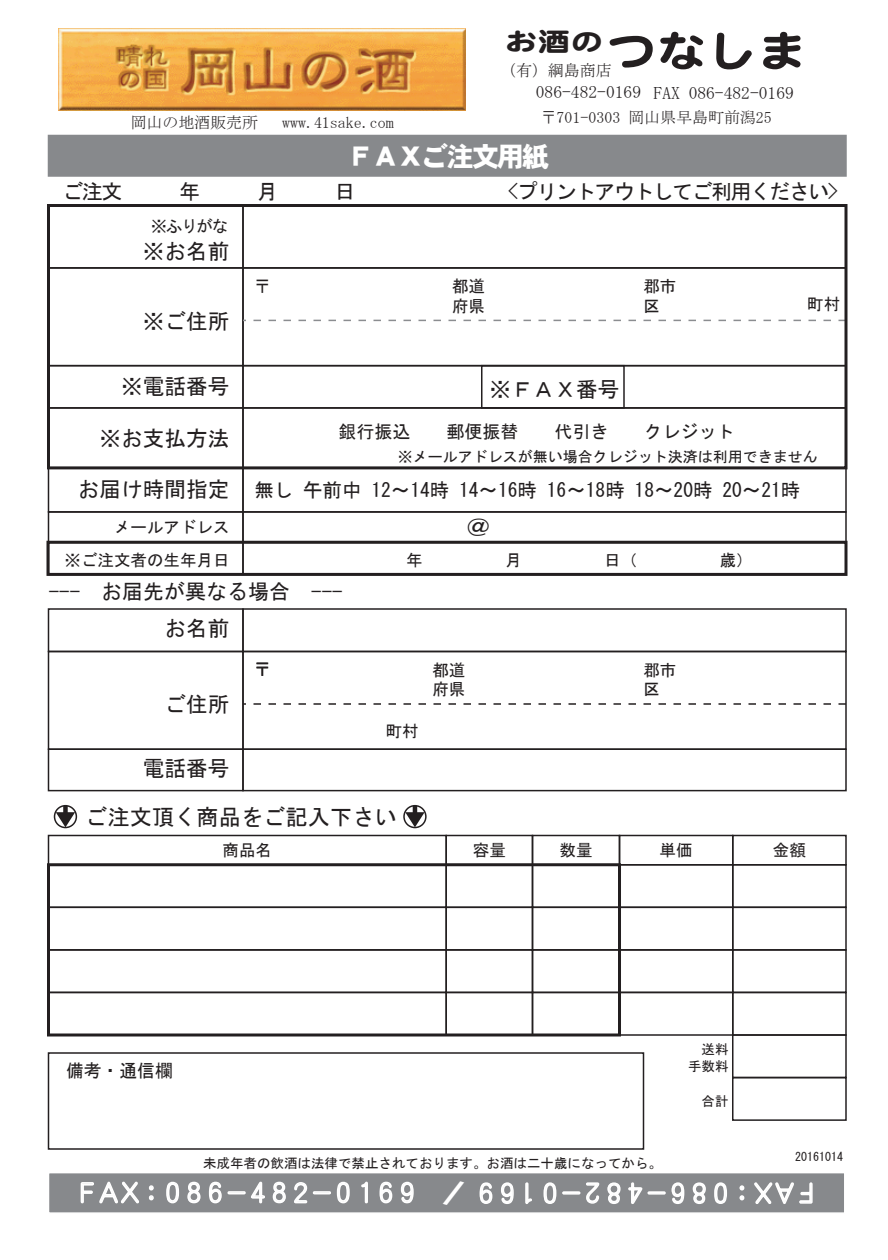
<style>
.page{position:relative;width:888px;height:1260px;background:#fff}
.page>*{position:absolute;margin:0;border:0;box-sizing:border-box;transform-origin:0 0}
.t1{font:45.15px "DF Maru Gothic SB WIN RKSJ H";color:#231f20;scale:1.11 1}
.t2{font:27px "DF Maru Gothic Md WIN RKSJ H";letter-spacing:-.13em;color:#fff;scale:.91 1}
.t3{font:27px "DFHS Gothic W9 WIN RKSJ H";letter-spacing:-.075em;color:#fff}
.t4{font:25.5px "MS Gothic";color:#231f20}
.t5{font:22.5px "MS Gothic";color:#231f20}
.t6{font:21.6px "MS Gothic";color:#231f20}
.t7{font:21px "MS Gothic";letter-spacing:-.075em;color:#231f20}
.t8{font:21px "MS Gothic";color:#231f20}
.t9{font:19.5px "MS Gothic";color:#231f20}
.t10{font:18px "MS Gothic";color:#231f20}
.t11{font:17.55px "MS Mincho";color:#231f20}
.t12{font:16.5px/19.5px "MS Gothic";color:#231f20}
.t13{font:15.9px "MS Mincho";color:#231f20}
.t14{font:15px "MS Gothic";color:#231f20}
.t15{font:13.5px/16.2px "MS Gothic";color:#231f20;text-align:right}
.t16{font:12px "MS Gothic";color:#231f20}
.s1{font-size:21.6px}
.s2{font-family:"DFHS Gothic W9 WIN RKSJ H"}
</style>
<div class="page">
<div style="left:48px;top:135px;width:799px;height:42px;background:#87898c;border:2px solid #87898c"></div>
<div style="left:242px;top:205px;width:605px;height:64px;border:2px solid #231f20"></div>
<div style="left:48px;top:267px;width:196px;height:99px;border:2px solid #231f20"></div>
<div style="left:242px;top:267px;width:605px;height:99px;border:2px solid #231f20"></div>
<svg style="left:243px;top:320px;width:601px;height:1px"></svg>
<div style="left:48px;top:407px;width:196px;height:62px;border:2px solid #231f20"></div>
<div style="left:242px;top:407px;width:605px;height:62px;border:2px solid #231f20"></div>
<div style="left:48px;top:511px;width:196px;height:64px;border:2px solid #231f20"></div>
<div style="left:242px;top:511px;width:605px;height:64px;border:2px solid #231f20"></div>
<div style="left:48px;top:608px;width:196px;height:44px;border:2px solid #231f20"></div>
<div style="left:242px;top:608px;width:605px;height:44px;border:2px solid #231f20"></div>
<div style="left:48px;top:651px;width:196px;height:99px;border:2px solid #231f20"></div>
<div style="left:242px;top:651px;width:605px;height:99px;border:2px solid #231f20"></div>
<svg style="left:243px;top:703px;width:603px;height:2px"></svg>
<svg style="left:98px;top:608px;width:197px;height:83px"></svg>
<div style="left:48px;top:748px;width:196px;height:43px;border:2px solid #231f20"></div>
<div style="left:242px;top:748px;width:605px;height:43px;border:2px solid #231f20"></div>
<div style="left:48px;top:835px;width:399px;height:31px;border:2px solid #231f20"></div>
<div style="left:445px;top:835px;width:88px;height:31px;border:2px solid #231f20"></div>
<div style="left:532px;top:835px;width:88px;height:31px;border:2px solid #231f20"></div>
<div style="left:619px;top:835px;width:115px;height:31px;border:2px solid #231f20"></div>
<div style="left:732px;top:835px;width:115px;height:31px;border:2px solid #231f20"></div>
<div style="left:445px;top:864px;width:88px;height:44px;border:2px solid #231f20"></div>
<div style="left:619px;top:864px;width:115px;height:44px;border:2px solid #231f20"></div>
<div style="left:732px;top:864px;width:115px;height:44px;border:2px solid #231f20"></div>
<div style="left:48px;top:907px;width:399px;height:44px;border:2px solid #231f20"></div>
<div style="left:445px;top:907px;width:88px;height:44px;border:2px solid #231f20"></div>
<div style="left:532px;top:907px;width:88px;height:44px;border:2px solid #231f20"></div>
<div style="left:619px;top:907px;width:115px;height:44px;border:2px solid #231f20"></div>
<div style="left:732px;top:907px;width:115px;height:44px;border:2px solid #231f20"></div>
<div style="left:48px;top:949px;width:399px;height:44px;border:2px solid #231f20"></div>
<div style="left:445px;top:949px;width:88px;height:44px;border:2px solid #231f20"></div>
<div style="left:532px;top:949px;width:88px;height:44px;border:2px solid #231f20"></div>
<div style="left:619px;top:949px;width:115px;height:44px;border:2px solid #231f20"></div>
<div style="left:732px;top:949px;width:115px;height:44px;border:2px solid #231f20"></div>
<div style="left:48px;top:992px;width:399px;height:44px;border:2px solid #231f20"></div>
<div style="left:445px;top:992px;width:88px;height:44px;border:2px solid #231f20"></div>
<div style="left:532px;top:992px;width:88px;height:44px;border:2px solid #231f20"></div>
<div style="left:619px;top:992px;width:115px;height:44px;border:2px solid #231f20"></div>
<div style="left:732px;top:992px;width:115px;height:44px;border:2px solid #231f20"></div>
<div style="left:732px;top:1034px;width:115px;height:44px;border:2px solid #231f20"></div>
<div style="left:732px;top:1077px;width:115px;height:44px;border:2px solid #231f20"></div>
<div style="left:54px;top:805px;width:23px;height:23px;border:2px solid #231f20;border-radius:50%"></div>
<div style="left:63px;top:806px;width:5px;height:9px;background:#231f20"></div>
<svg style="left:56px;top:812px;width:19px;height:15px"></svg>
<div style="left:403px;top:805px;width:24px;height:23px;border:2px solid #231f20;border-radius:50%"></div>
<svg style="left:405px;top:806px;width:20px;height:21px"></svg>
<div style="left:47px;top:863px;width:574px;height:173px;border:3px solid #231f20"></div>
<div style="left:48px;top:1052px;width:596px;height:98px;border:2px solid #231f20"></div>
<img style="left:58px;top:29px;width:408px;height:81px">
<div style="left:48px;top:1172px;width:798px;height:42px;background:#87898c;border:2px solid #fff"></div>
<svg style="left:80px;top:1181px;width:59px;height:23px"></svg>
<svg style="left:149px;top:1185px;width:5px;height:16px"></svg>
<svg style="left:166px;top:1181px;width:13px;height:23px"></svg>
<svg style="left:187px;top:1181px;width:14px;height:23px"></svg>
<svg style="left:208px;top:1181px;width:14px;height:23px"></svg>
<div style="left:228px;top:1191px;width:18px;height:3px;border:2px solid #fff"></div>
<svg style="left:251px;top:1181px;width:14px;height:23px"></svg>
<svg style="left:272px;top:1181px;width:14px;height:23px"></svg>
<svg style="left:294px;top:1182px;width:14px;height:22px"></svg>
<div style="left:313px;top:1191px;width:18px;height:3px;border:2px solid #fff"></div>
<svg style="left:336px;top:1181px;width:14px;height:23px"></svg>
<svg style="left:361px;top:1181px;width:7px;height:23px"></svg>
<svg style="left:379px;top:1181px;width:14px;height:23px"></svg>
<svg style="left:400px;top:1181px;width:14px;height:23px"></svg>
<svg style="left:754px;top:1182px;width:59px;height:22px"></svg>
<svg style="left:739px;top:1185px;width:6px;height:16px"></svg>
<svg style="left:714px;top:1182px;width:13px;height:22px"></svg>
<svg style="left:692px;top:1182px;width:14px;height:22px"></svg>
<svg style="left:671px;top:1182px;width:14px;height:22px"></svg>
<div style="left:648px;top:1191px;width:18px;height:4px;border:2px solid #fff"></div>
<svg style="left:628px;top:1182px;width:15px;height:22px"></svg>
<svg style="left:607px;top:1182px;width:14px;height:22px"></svg>
<svg style="left:586px;top:1182px;width:14px;height:22px"></svg>
<div style="left:562px;top:1191px;width:18px;height:4px;border:2px solid #fff"></div>
<svg style="left:543px;top:1182px;width:14px;height:22px"></svg>
<svg style="left:525px;top:1182px;width:7px;height:22px"></svg>
<svg style="left:501px;top:1182px;width:13px;height:22px"></svg>
<svg style="left:479px;top:1182px;width:14px;height:22px"></svg>
<div style="left:481px;top:365px;width:144px;height:44px;border:2px solid #231f20"></div>
<div style="left:47px;top:204px;width:801px;height:265px;border:3px solid #231f20"></div>
<div style="left:46px;top:541px;width:802px;height:35px;border:3px solid #231f20"></div>
<h1 class="t1" style="left:505px;top:29px;width:274px"><sup>お酒の</sup>つなしま</h1>
<p class="t13" style="left:500px;top:63px;width:113px">（有）綱島商店</p>
<p class="t13" style="left:541px;top:110px;width:233px">〒701-0303 岡山県早島町前潟25</p>
<p class="t11" style="left:536px;top:84px;width:260px">086-482-0169 FAX 086-482-0169</p>
<p class="t13" style="left:131px;top:115px;width:129px">岡山の地酒販売所</p>
<p class="t13" style="left:282px;top:115px;width:113px">www.41sake.com</p>
<h2 class="t3" style="left:347px;top:142px;width:203px">ＦＡＸご注文用紙</h2>
<p class="t7" style="left:63px;top:180px;width:61px">ご注文</p>
<p class="t7" style="left:179px;top:180px;width:22px">年</p>
<p class="t7" style="left:257px;top:180px;width:22px">月</p>
<p class="t7" style="left:334px;top:180px;width:22px">日</p>
<p class="t7" style="left:508px;top:180px;width:332px">&lt;プリントアウトしてご利用ください&gt;</p>
<p class="t12" style="left:151px;top:216px;width:79px">※ふりがな</p>
<h3 class="t6" style="left:143px;top:240px;width:88px">※お名前</h3>
<h3 class="t6" style="left:143px;top:310px;width:88px">※ご住所</h3>
<h3 class="t6" style="left:121px;top:376px;width:110px">※電話番号</h3>
<p class="t12" style="left:254px;top:276px;width:18px">〒</p>
<p class="t12" style="left:452px;top:276px;width:34px">都道府県</p>
<p class="t12" style="left:643px;top:276px;width:34px">郡市区</p>
<h3 class="t6" style="left:490px;top:378px;width:131px">※ＦＡＸ番号</h3>
<p class="t12" style="left:807px;top:294px;width:34px">町村</p>
<h3 class="t6" style="left:100px;top:428px;width:131px">※お支払方法</h3>
<p class="t10" style="left:338px;top:423px;width:73px">銀行振込</p>
<p class="t10" style="left:446px;top:423px;width:73px">郵便振替</p>
<p class="t10" style="left:554px;top:423px;width:55px">代引き</p>
<p class="t10" style="left:644px;top:423px;width:91px">クレジット</p>
<p class="t14" style="left:398px;top:449px;width:421px">※メールアドレスが無い場合クレジット決済は利用できません</p>
<p class="t9" style="left:78px;top:480px;width:724px"><span class="s1">お届け時間指定</span> 無し午前中 12～14時 14～16時 16～18時 18～20時 20～21時</p>
<p class="t12" style="left:114px;top:517px;width:117px">メールアドレス</p>
<h3 class="t4" style="left:465px;top:514px;width:27px">＠</h3>
<p class="t12" style="left:64px;top:550px;width:166px">※ご注文者の生年月日</p>
<p class="t8" style="left:49px;top:581px;width:295px">--- お届先が異なる場合 ---</p>
<h3 class="t6" style="left:165px;top:618px;width:66px">お名前</h3>
<h3 class="t6" style="left:165px;top:694px;width:66px">ご住所</h3>
<h3 class="t6" style="left:143px;top:758px;width:88px">電話番号</h3>
<p class="t12" style="left:254px;top:660px;width:18px">〒</p>
<p class="t12" style="left:386px;top:722px;width:34px">町村</p>
<p class="t12" style="left:432px;top:660px;width:34px">都道府県</p>
<p class="t12" style="left:643px;top:660px;width:34px">郡市区</p>
<h3 class="t5" style="left:85px;top:805px;width:313px">ご注文頂く商品をご記入下さい</h3>
<p class="t12" style="left:223px;top:840px;width:51px">商品名</p>
<p class="t12" style="left:473px;top:840px;width:34px">容量</p>
<p class="t12" style="left:560px;top:840px;width:34px">数量</p>
<p class="t12" style="left:660px;top:840px;width:34px">単価</p>
<p class="t12" style="left:773px;top:840px;width:34px">金額</p>
<p class="t10" style="left:66px;top:1062px;width:108px">備考・通信欄</p>
<p class="t15" style="left:203px;top:1155px;width:460px">未成年者の飲酒は法律で禁止されております。お酒は二十歳になってから。</p>
<p class="t15" style="left:688px;top:1042px;width:42px">送料手数料</p>
<p class="t15" style="left:702px;top:1093px;width:28px">合計</p>
<p class="t16" style="left:795px;top:1151px;width:49px">20161014</p>
<h2 class="t2" style="left:75px;top:1179px;width:429px">ＦＡＸ：０８６－４８２－０１６９　 <span class="s2">/</span></h2>
<h2 class="t2" style="left:818px;top:1206px;width:380px;rotate:-180deg">ＦＡＸ：０８６－４８２－０１６９</h2>
</div>
